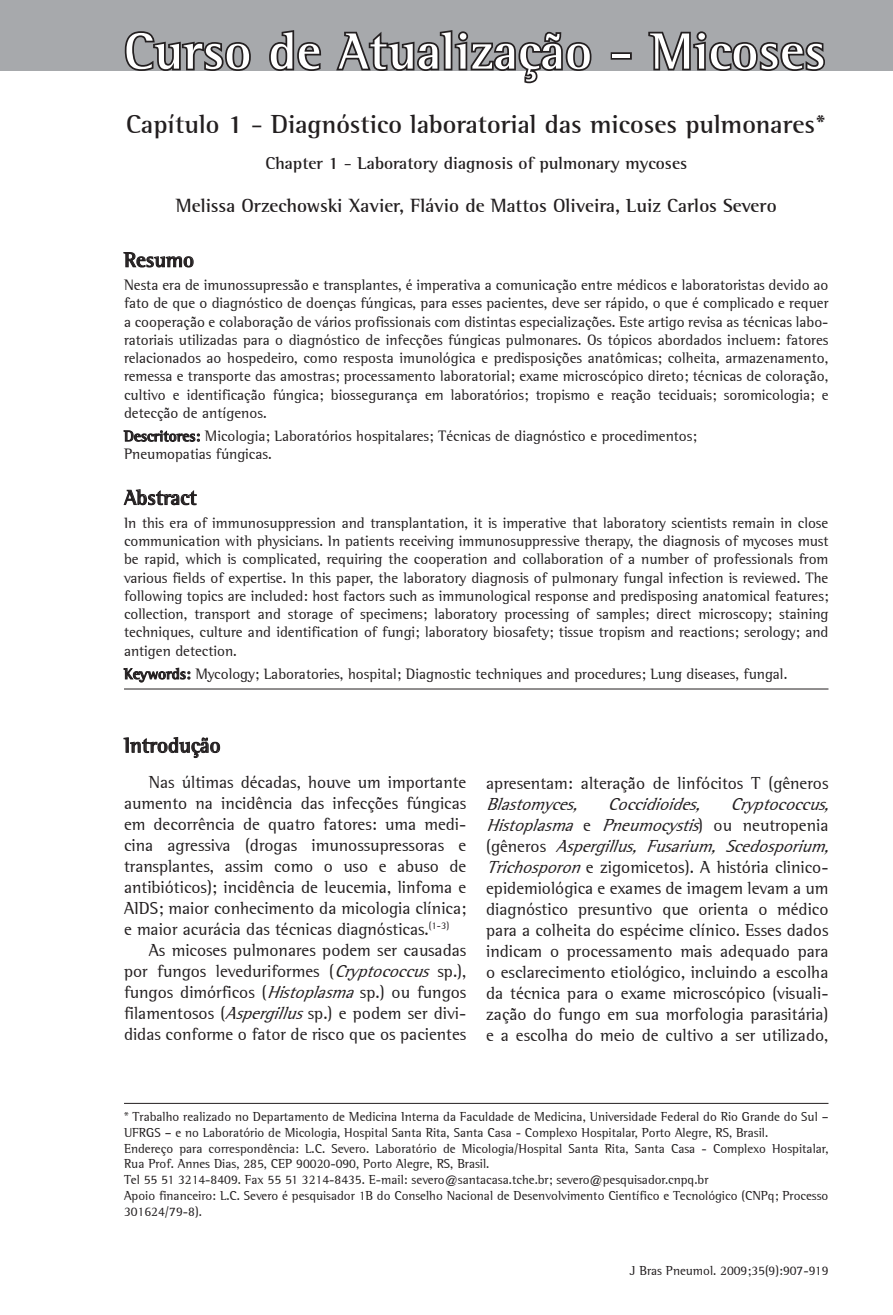
<style>
.page{position:relative;width:893px;height:1315px;background:#fff}
.page>*{position:absolute;margin:0;border:0;box-sizing:border-box;transform-origin:0 0}
.t1{font:700 51.62px "Libre Semi Serif S Si";letter-spacing:.01em;color:#fff}
.t2{font:700 26.25px "Libre Semi Serif S Si";color:#231f20}
.t3{font:700 21px "Libre Semi Serif S Si";color:#231f20}
.t4{font:700 19.25px "Libre Semi Serif S Si";color:#231f20}
.t5{font:17.5px/21px "Libre Semi Serif S Si";color:#231f20}
.t6{font:700 17.5px "Libre Semi Serif S Si";color:#231f20}
.t7{font:italic 17.5px "Libre Semi Serif S Si";color:#231f20}
.t8{font:15.22px/18.2px "Libre Semi Serif S Si";color:#231f20;text-align:justify}
.t9{font:13.12px/15.8px "Libre Semi Serif S Si";color:#231f20}
.s1{font-weight:700}
.s2{font-style:italic}
</style>
<div class="page">
<div style="left:0;top:0;width:893px;height:70px;background:#a7a9ac"></div>
<svg style="left:124px;top:737px;width:96px;height:21px"></svg>
<svg style="left:124px;top:252px;width:69px;height:15px"></svg>
<svg style="left:124px;top:430px;width:76px;height:11px"></svg>
<svg style="left:124px;top:489px;width:73px;height:16px"></svg>
<svg style="left:124px;top:668px;width:66px;height:14px"></svg>
<hr style="left:124px;top:1103px;width:704px;height:1px;background:#231f20">
<hr style="left:124px;top:688px;width:704px;height:1px;background:#231f20">
<svg style="left:123px;top:31px;width:130px;height:40px"></svg>
<svg style="left:267px;top:30px;width:56px;height:41px"></svg>
<svg style="left:334px;top:30px;width:260px;height:54px"></svg>
<div style="left:611px;top:52px;width:21px;height:8px;border:4px solid #231f20"></div>
<svg style="left:646px;top:31px;width:181px;height:40px"></svg>
<h1 class="t1" style="left:124px;top:20px;width:703px">Curso de Atualização - Micoses</h1>
<h2 class="t2" style="left:126px;top:108px;width:702px">Capítulo 1 - Diagnóstico laboratorial das micoses pulmonares*</h2>
<p class="t6" style="left:265px;top:152px;width:423px">Chapter 1 - Laboratory diagnosis of pulmonary mycoses</p>
<p class="t4" style="left:176px;top:194px;width:602px">Melissa Orzechowski Xavier, Flávio de Mattos Oliveira, Luiz Carlos Severo</p>
<h3 class="t3" style="left:124px;top:247px;width:72px">Resumo</h3>
<p class="t8" style="left:124px;top:276px;width:706px">Nesta era de imunossupressão e transplantes, é imperativa a comunicação entre médicos e laboratoristas devido ao fato de que o diagnóstico de doenças fúngicas, para esses pacientes, deve ser rápido, o que é complicado e requer a cooperação e colaboração de vários profissionais com distintas especializações. Este artigo revisa as técnicas labo&shy;ratoriais utilizadas para o diagnóstico de infecções fúngicas pulmonares. Os tópicos abordados incluem: fatores relacionados ao hospedeiro, como resposta imunológica e predisposições anatômicas; colheita, armazenamento, remessa e transporte das amostras; processamento laboratorial; exame microscópico direto; técnicas de coloração, cultivo e identificação fúngica; biossegurança em laboratórios; tropismo e reação teciduais; soromicologia; e detecção de antígenos.</p>
<p class="t8" style="left:124px;top:427px;width:574px"><span class="s1">Descritores:</span> Micologia; Laboratórios hospitalares; Técnicas de diagnóstico e procedimentos;<br>Pneumopatias fúngicas.</p>
<h3 class="t3" style="left:124px;top:485px;width:74px">Abstract</h3>
<p class="t8" style="left:124px;top:513px;width:706px">In this era of immunosuppression and transplantation, it is imperative that laboratory scientists remain in close communication with physicians. In patients receiving immunosuppressive therapy, the diagnosis of mycoses must be rapid, which is complicated, requiring the cooperation and collaboration of a number of professionals from various fields of expertise. In this paper, the laboratory diagnosis of pulmonary fungal infection is reviewed. The following topics are included: host factors such as immunological response and predisposing anatomical features; collection, transport and storage of specimens; laboratory processing of samples; direct microscopy; staining techniques, culture and identification of fungi; laboratory biosafety; tissue tropism and reactions; serology; and antigen detection.</p>
<p class="t8" style="left:124px;top:664px;width:665px"><span class="s1">Keywords:</span> Mycology; Laboratories, hospital; Diagnostic techniques and procedures; Lung diseases, fungal.</p>
<h3 class="t3" style="left:124px;top:732px;width:98px">Introdução</h3>
<p class="t5" style="left:149px;top:772px;width:319px">Nas últimas décadas, houve um importante</p>
<p class="t5" style="left:124px;top:793px;width:344px">aumento na incidência das infecções fúngicas</p>
<p class="t5" style="left:124px;top:814px;width:344px">em decorrência de quatro fatores: uma medi-</p>
<p class="t5" style="left:124px;top:835px;width:344px">cina agressiva (drogas imunossupressoras e</p>
<p class="t5" style="left:124px;top:856px;width:344px">transplantes, assim como o uso e abuso de</p>
<p class="t5" style="left:124px;top:877px;width:344px">antibióticos); incidência de leucemia, linfoma e</p>
<p class="t5" style="left:124px;top:898px;width:344px">AIDS; maior conhecimento da micologia clínica;</p>
<p class="t5" style="left:124px;top:919px;width:327px">e maior acurácia das técnicas diagnósticas.<sup>(1-3)</sup></p>
<p class="t5" style="left:149px;top:940px;width:319px">As micoses pulmonares podem ser causadas</p>
<p class="t5" style="left:124px;top:961px;width:344px">por fungos leveduriformes (<span class="s2">Cryptococcus</span> sp.),</p>
<p class="t5" style="left:124px;top:982px;width:344px">fungos dimórficos (<span class="s2">Histoplasma</span>sp.) ou fungos</p>
<p class="t5" style="left:124px;top:1003px;width:344px">filamentosos (<span class="s2">Aspergillus</span>sp.) e podem ser divi-</p>
<p class="t5" style="left:124px;top:1024px;width:344px">didas conforme o fator de risco que os pacientes</p>
<p class="t5" style="left:486px;top:772px;width:344px">apresentam: alteração de linfócitos T (gêneros</p>
<p class="t7" style="left:486px;top:793px;width:100px">Blastomyces,</p>
<p class="t7" style="left:608px;top:793px;width:101px">Coccidioides,</p>
<p class="t5" style="left:486px;top:793px;width:351px;text-indent:244px"><span class="s2">Cryptococcus, Histoplasma</span> e <span class="s2">Pneumocystis</span>) o u n e u t r o p e n i a ( g ê n e r o s <span class="s2">Aspergillus, Fusarium, Scedosporium, Trichosporon</span>e zigomicetos). A história clinico&shy;epidemiológica e exames de imagem levam a um diagnóstico presuntivo que orienta o médico para a colheita do espécime clínico. Esses dados indicam o processamento mais adequado para o esclarecimento etiológico, incluindo a escolha da técnica para o exame microscópico (visuali&shy;zação do fungo em sua morfologia parasitária) e a escolha do meio de cultivo a ser utilizado,</p>
<p class="t9" style="left:124px;top:1108px;width:706px">* Trabalho realizado no Departamento de Medicina Interna da Faculdade de Medicina, Universidade Federal do Rio Grande do Sul – UFRGS – e no Laboratório de Micologia, Hospital Santa Rita, Santa Casa - Complexo Hospitalar, Porto Alegre, RS, Brasil.<br>Endereço para correspondência: L.C. Severo. Laboratório de Micologia/Hospital Santa Rita, Santa Casa - Complexo Hospitalar, Rua Prof. Annes Dias, 285, CEP 90020-090, Porto Alegre, RS, Brasil.<br>Tel 55 51 3214-8409. Fax 55 51 3214-8435. E-mail: severo@santacasa.tche.br; severo@pesquisador.cnpq.br<br>Apoio financeiro: L.C. Severo é pesquisador 1B do Conselho Nacional de Desenvolvimento Científico e Tecnológico (CNPq; Processo 301624/79-8).</p>
<p class="t9" style="left:630px;top:1263px;width:200px">J Bras Pneumol. 2009;35(9):907-919</p>
</div>
